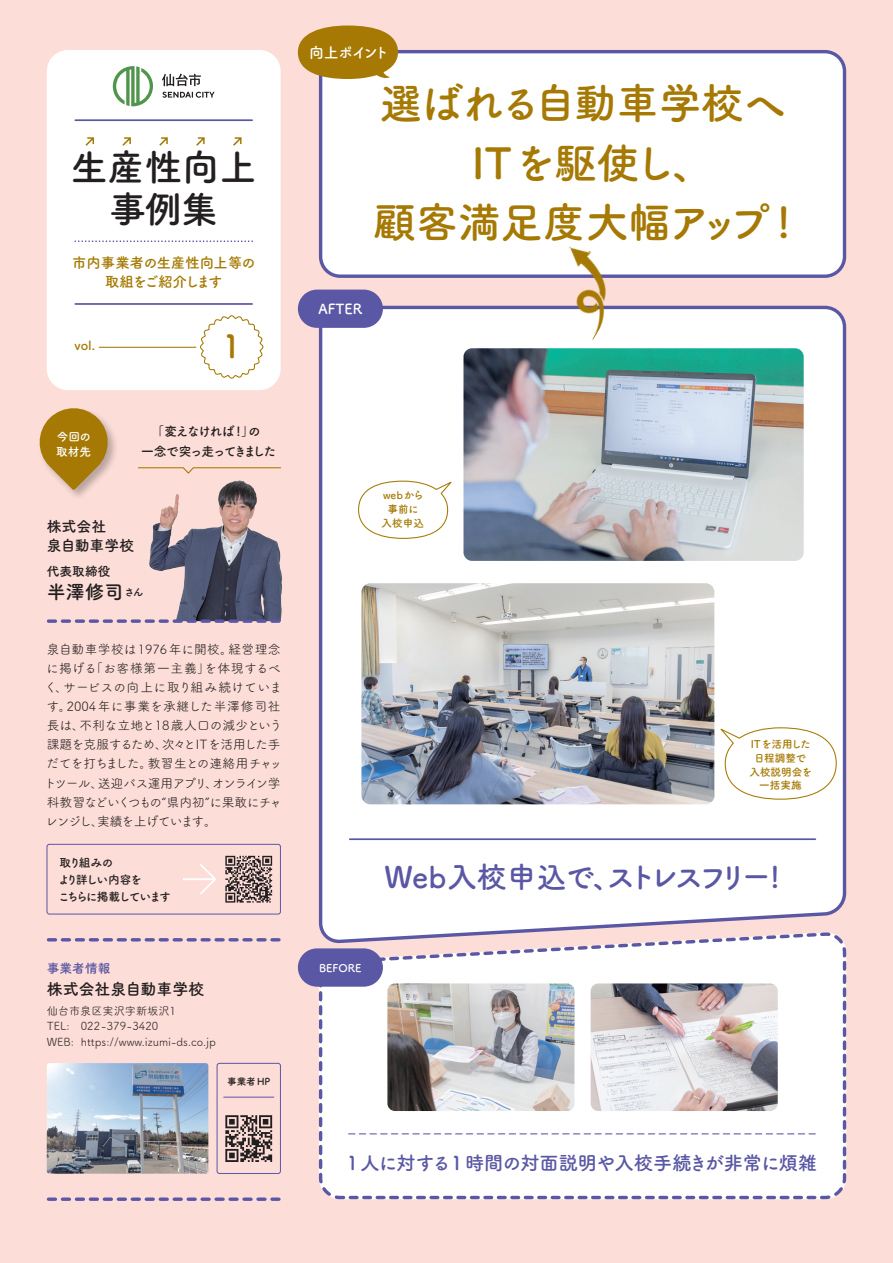
<style>
.page{position:relative;width:893px;height:1263px;background:#fcddd7}
.page>*{position:absolute;margin:0;border:0;box-sizing:border-box;transform-origin:0 0}
.t1{font:700 42.45px/59.6px "Tsuku A Rd Gothic";color:#a57903;text-align:center}
.t2{font:700 37.2px/41.4px "Tsuku A Rd Gothic";color:#231f20;text-align:center}
.t3{font:700 31.95px "Tsuku A Rd Gothic";color:#a57903}
.t4{font:700 29.7px "Tsuku A Rd Gothic";letter-spacing:-.05em;color:#5a57a5}
.t5{font:700 19.2px "Tsuku A Rd Gothic";color:#5a57a5}
.t6{font:700 19.2px "Tsuku A Rd Gothic";color:#231f20}
.t7{font:700 15.9px "Tsuku A Rd Gothic";color:#231f20}
.t8{font:700 14.85px/19.2px "Tsuku A Rd Gothic";color:#231f20}
.t9{font:700 14.85px "Tsuku A Rd Gothic";letter-spacing:-.08em;color:#fff}
.t10{font:700 14.4px/19.2px "Tsuku A Rd Gothic";letter-spacing:-.015em;color:#a57903;text-align:center}
.t11{font:700 13.8px "Tsuku A Rd Gothic";color:#fff}
.t12{font:12.75px/19.2px "Tsuku A Rd Gothic";letter-spacing:-.005em;color:#231f20}
.t13{font:700 12.75px/19.2px "Tsuku A Rd Gothic";letter-spacing:-.12em;color:#231f20;text-align:center}
.t14{font:700 12.75px "Tsuku A Rd Gothic";color:#5a57a5}
.t15{font:700 12.75px "Tsuku A Rd Gothic";letter-spacing:-.09em;color:#231f20}
.t16{font:700 12.75px "Tsuku A Rd Gothic";color:#a57903}
.t17{font:700 11.7px/17px "Tsuku A Rd Gothic";letter-spacing:-.14em;color:#231f20}
.t18{font:700 11.7px/15.1px "Tsuku A Rd Gothic";color:#fff}
.t19{font:11.1px/15.9px "Tsuku A Rd Gothic";color:#231f20}
.t20{font:700 10.65px/13.8px "Tsuku A Rd Gothic";color:#a57903;text-align:center}
.t21{font:700 10.65px "Tsuku A Rd Gothic";color:#fff}
.t22{font:700 9.6px "Tsuku A Rd Gothic";color:#231f20}
</style>
<div class="page">
<div style="left:217px;top:1063px;width:64px;height:111px;border:1px solid #5a57a5;border-radius:2px"></div>
<hr style="left:224px;top:1097px;width:50px;height:1px;background:#5a57a5">
<img style="left:168px;top:480px;width:72px;height:67px">
<svg style="left:48px;top:619px;width:231px;height:4px"></svg>
<div style="left:38px;top:406px;width:81px;height:95px;background:#231f20;opacity:.3"></div>
<svg style="left:38px;top:406px;width:73px;height:84px"></svg>
<div style="left:47px;top:50px;width:234px;height:340px;background:#fff;border-radius:21px"></div>
<img style="left:47px;top:1063px;width:161px;height:111px">
<svg style="left:225px;top:1115px;width:47px;height:47px"></svg>
<svg style="left:48px;top:938px;width:231px;height:3px"></svg>
<svg style="left:48px;top:1197px;width:231px;height:4px"></svg>
<div style="left:47px;top:844px;width:234px;height:70px;border:1px solid #5a57a5;border-radius:2px"></div>
<svg style="left:183px;top:864px;width:33px;height:30px"></svg>
<svg style="left:138px;top:467px;width:143px;height:7px"></svg>
<hr style="left:75px;top:119px;width:177px;height:2px;background:#5a57a5">
<hr style="left:75px;top:303px;width:177px;height:2px;background:#5a57a5">
<svg style="left:75px;top:240px;width:178px;height:2px"></svg>
<svg style="left:200px;top:315px;width:64px;height:64px"></svg>
<svg style="left:85px;top:137px;width:9px;height:9px"></svg>
<svg style="left:122px;top:137px;width:9px;height:9px"></svg>
<svg style="left:159px;top:137px;width:9px;height:9px"></svg>
<svg style="left:196px;top:137px;width:9px;height:9px"></svg>
<svg style="left:233px;top:137px;width:9px;height:9px"></svg>
<hr style="left:99px;top:347px;width:97px;height:1px;background:#a57903">
<svg style="left:318px;top:304px;width:529px;height:627px"></svg>
<svg style="left:318px;top:931px;width:529px;height:269px"></svg>
<img style="left:387px;top:983px;width:187px;height:128px">
<img style="left:591px;top:983px;width:187px;height:128px">
<img style="left:463px;top:348px;width:341px;height:213px">
<img style="left:361px;top:583px;width:353px;height:221px">
<svg style="left:719px;top:727px;width:118px;height:73px"></svg>
<div style="left:321px;top:52px;width:523px;height:224px;background:#fff;border-radius:20px"></div>
<div style="left:319px;top:50px;width:527px;height:228px;border:3px solid #5a57a5;border-radius:20px"></div>
<svg style="left:298px;top:26px;width:100px;height:53px"></svg>
<svg style="left:349px;top:1133px;width:466px;height:1px"></svg>
<svg style="left:357px;top:480px;width:95px;height:59px"></svg>
<hr style="left:350px;top:838px;width:465px;height:2px;background:#5a57a5">
<img style="left:534px;top:246px;width:97px;height:94px">
<div style="left:298px;top:948px;width:85px;height:39px;background:#5a57a5;border-radius:19px"></div>
<div style="left:298px;top:290px;width:85px;height:38px;background:#5a57a5;border-radius:19px"></div>
<svg style="left:225px;top:856px;width:47px;height:46px"></svg>
<svg style="left:113px;top:66px;width:40px;height:40px"></svg>
<svg style="left:162px;top:74px;width:39px;height:12px"></svg>
<svg style="left:162px;top:92px;width:53px;height:6px"></svg>
<h2 class="t2" style="left:71px;top:144px;width:188px">生産性向上事例集</h2>
<p class="t10" style="left:72px;top:252px;width:185px">市内事業者の生産性向上等の取組をご紹介します</p>
<p class="t16" style="left:74px;top:335px;width:22px">vol.</p>
<p class="t18" style="left:56px;top:428px;width:37px">今回の取材先</p>
<h3 class="t3" style="left:222px;top:321px;width:21px">1</h3>
<p class="t13" style="left:141px;top:421px;width:137px">「変えなければ !」の<br>一念で突っ走ってきました</p>
<p class="t8" style="left:47px;top:516px;width:89px">株式会社<br>泉自動車学校</p>
<p class="t15" style="left:47px;top:561px;width:65px">代表取締役</p>
<h3 class="t6" style="left:47px;top:577px;width:98px">半澤修司<sup>さん</sup></h3>
<p class="t12" style="left:44px;top:638px;width:240px">泉自動車学校は1976年に開校。経営理念に掲げる「お客様第一主義」を体現するべく、サービスの向上に取り組み続けています。2004年に事業を承継した半澤修司社長は、不利な立地と18歳人口の減少という課題を克服するため、次々とITを活用した手だてを打ちました。教習生との連絡用チャットツール、送迎バス運用アプリ、オンライン学科教習などいくつもの“県内初”に果敢にチャレンジし、実績を上げています。</p>
<p class="t17" style="left:58px;top:853px;width:114px">取り組みの<br>より詳しい内容を<br>こちらに掲載しています</p>
<p class="t14" style="left:47px;top:958px;width:65px">事業者情報</p>
<p class="t7" style="left:47px;top:977px;width:159px">株式会社泉自動車学校</p>
<p class="t19" style="left:47px;top:1002px;width:171px">仙台市泉区実沢字新坂沢１<br>TEL: 022-379-3420<br>WEB: https://www.izumi-ds.co.jp</p>
<p class="t22" style="left:227px;top:1074px;width:45px">事業者HP</p>
<p class="t9" style="left:309px;top:41px;width:82px">向上ポイント</p>
<h1 class="t1" style="left:373px;top:71px;width:420px">選ばれる自動車学校へ<br>ITを駆使し、<br>顧客満足度大幅アップ!</h1>
<p class="t11" style="left:318px;top:298px;width:45px">AFTER</p>
<p class="t20" style="left:382px;top:487px;width:44px">webから事前に入校申込</p>
<p class="t20" style="left:749px;top:736px;width:64px">ITを活用した日程調整で入校説明会を一括実施</p>
<h3 class="t4" style="left:384px;top:854px;width:398px">Web入校申込で、ストレスフリー!</h3>
<p class="t21" style="left:319px;top:959px;width:44px">BEFORE</p>
<h3 class="t5" style="left:347px;top:1148px;width:472px">1人に対する1時間の対面説明や入校手続きが非常に煩雑</h3>
</div>
